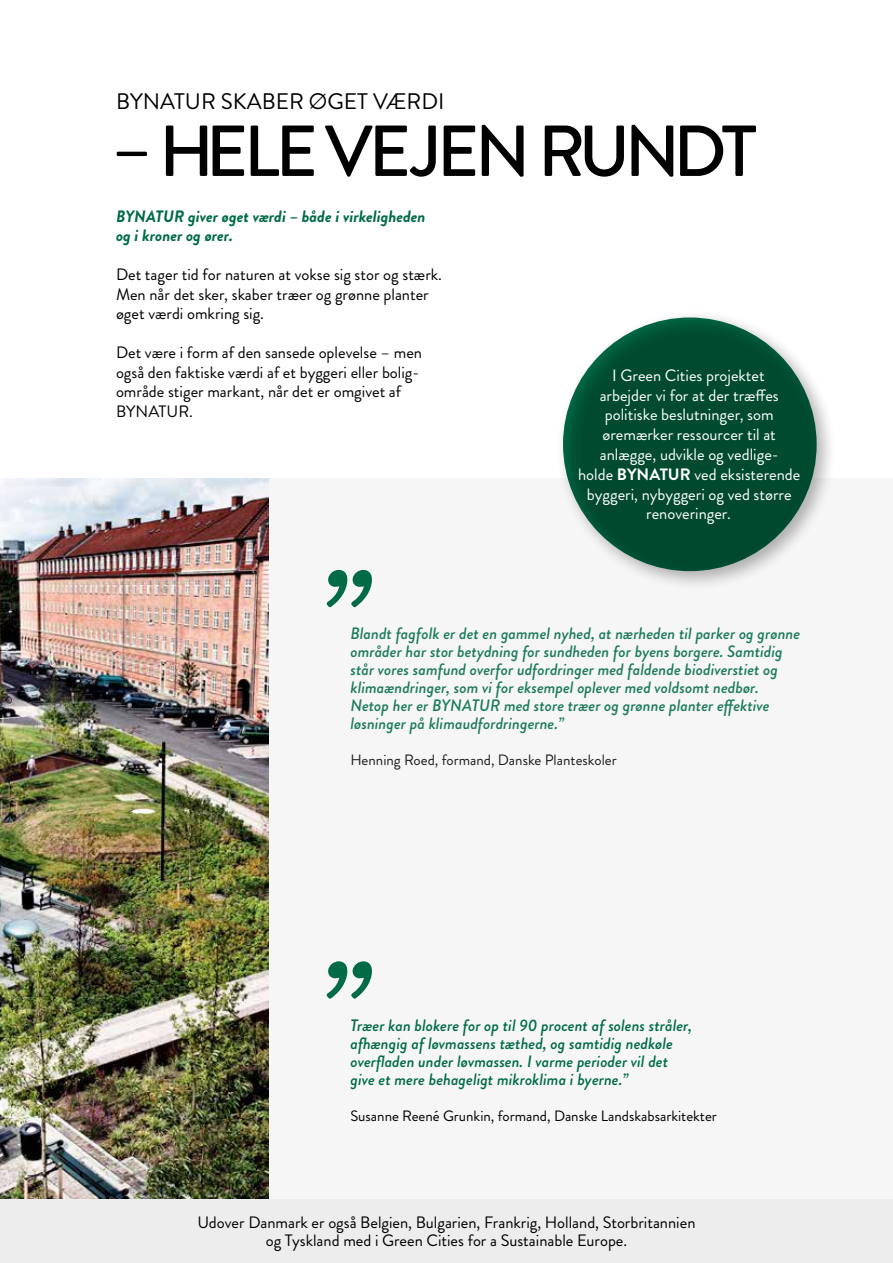
<style>
.page{position:relative;width:893px;height:1263px;background:#fff}
.page>*{position:absolute;margin:0;border:0;box-sizing:border-box;transform-origin:0 0}
.t1{font:italic 700 127.5px "Brandon Grotesque";color:#006b45}
.t2{font:500 72px "Brandon Grotesque";letter-spacing:-.06em;color:#000}
.t3{font:22.5px "Brandon Grotesque";color:#000}
.t4{font:italic 500 16.5px/18px "Brandon Grotesque";color:#006b45}
.t5{font:16.5px/19.5px "Brandon Grotesque";color:#000}
.t6{font:16.5px/19.8px "Brandon Grotesque";color:#fff;text-align:center}
.t7{font:italic 700 16.5px/19.5px "Brandon Grotesque";color:#006b45}
.t8{font:15px "Brandon Grotesque";color:#000}
.s1{font-weight:700}
</style>
<div class="page">
<div style="left:265px;top:479px;width:628px;height:720px;background:#f6f6f6"></div>
<img style="left:0;top:479px;width:268px;height:720px">
<div style="left:555px;top:309px;width:282px;height:282px;background:#000;opacity:.3"></div>
<div style="left:563px;top:317px;width:254px;height:254px;background:#004b30;border-radius:50%"></div>
<div style="left:0;top:1199px;width:893px;height:64px;background:#ededed"></div>
<h3 class="t3" style="left:116px;top:85px;width:330px">BYNATUR SKABER ØGET VÆRDI</h3>
<h2 class="t2" style="left:112px;top:101px;width:646px">– HELE VEJEN RUNDT</h2>
<p class="t7" style="left:116px;top:206px;width:311px">BYNATUR giver øget værdi – både i virkeligheden og i kroner og ører.</p>
<p class="t5" style="left:116px;top:265px;width:327px">Det tager tid for naturen at vokse sig stor og stærk.<br>Men når det sker, skaber træer og grønne planter øget værdi omkring sig.</p>
<p class="t5" style="left:116px;top:343px;width:308px">Det være i form af den sansede oplevelse – men også den faktiske værdi af et byggeri eller bolig&shy;område stiger markant, når det er omgivet af BYNATUR.</p>
<p class="t6" style="left:578px;top:365px;width:224px">I Green Cities projektet<br>arbejder vi for at der træffes politiske beslutninger, som øremærker ressourcer til at anlægge, udvikle og vedlige-<br>holde <span class="s1">BYNATUR</span> ved eksisterende byggeri, nybyggeri og ved større renoveringer.</p>
<h1 class="t1" style="left:311px;top:527px;width:83px">”</h1>
<p class="t4" style="left:350px;top:625px;width:451px">Blandt fagfolk er det en gammel nyhed, at nærheden til parker og grønne områder har stor betydning for sundheden for byens borgere. Samtidig står vores samfund overfor udfordringer med faldende biodiverstiet og klimaændringer, som vi for eksempel oplever med voldsomt nedbør.<br>Netop her er BYNATUR med store træer og grønne planter effektive løsninger på klimaudfordringerne.”</p>
<p class="t8" style="left:350px;top:750px;width:268px">Henning Roed, formand, Danske Planteskoler</p>
<h1 class="t1" style="left:311px;top:919px;width:83px">”</h1>
<p class="t4" style="left:350px;top:1016px;width:343px">Træer kan blokere for op til 90 procent af solens stråler, afhængig af løvmassens tæthed, og samtidig nedkøle overfladen under løvmassen. I varme perioder vil det give et mere behageligt mikroklima i byerne.”</p>
<p class="t8" style="left:350px;top:1105px;width:368px">Susanne Reené Grunkin, formand, Danske Landskabsarkitekter</p>
<p class="t5" style="left:197px;top:1213px;width:499px;line-height:18px;text-align:center">Udover Danmark er også Belgien, Bulgarien, Frankrig, Holland, Storbritannien og Tyskland med i Green Cities for a Sustainable Europe.</p>
</div>
